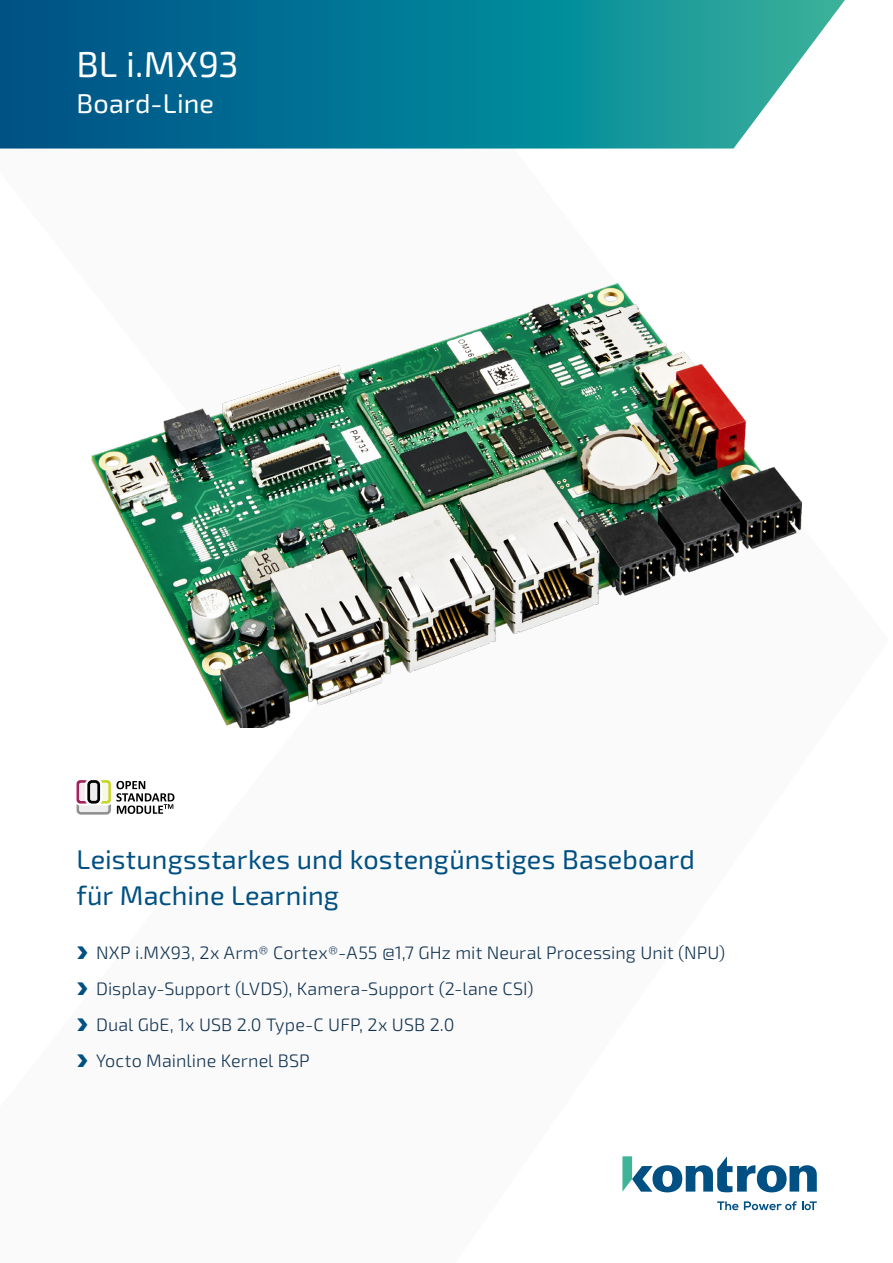
<style>
.page{position:relative;width:893px;height:1263px;background:#fff}
.page>*{position:absolute;margin:0;border:0;box-sizing:border-box;transform-origin:0 0}
.t1{font:36px "Kontron";letter-spacing:.005em;color:#fff}
.t2{font:27px/36px "Sn T";letter-spacing:.005em;color:#005083}
.t3{font:27px "Kontron";letter-spacing:.01em;color:#fff}
.t4{font:300 18px/36px "Sn T";letter-spacing:.005em;color:#133451}
.s1{font-family:"Arrow";font-weight:400;color:#005083}
</style>
<div class="page">
<svg style="left:622px;top:1156px;width:195px;height:36px"></svg>
<svg style="left:717px;top:1201px;width:100px;height:9px"></svg>
<svg style="left:0;top:0;width:845px;height:149px;background:#19849b"></svg>
<svg style="left:77px;top:780px;width:97px;height:35px"></svg>
<img style="left:91px;top:284px;width:710px;height:443px">
<h1 class="t1" style="left:77px;top:43px;width:164px">BL i.MX93</h1>
<h2 class="t3" style="left:77px;top:87px;width:139px">Board-Line</h2>
<h2 class="t2" style="left:77px;top:842px;width:620px">Leistungsstarkes und kostengünstiges Baseboard für Machine Learning</h2>
<p class="t4" style="left:77px;top:935px;width:650px"><span class="s1">*</span> NXP i.MX93, 2x Arm® Cortex®-A55 @1,7 GHz mit Neural Processing Unit (NPU) <span class="s1">*</span> Display-Support (LVDS), Kamera-Support (2-lane CSI)<br><span class="s1">*</span> Dual GbE, 1x USB 2.0 Type-C UFP, 2x USB 2.0<br><span class="s1">*</span> Yocto Mainline Kernel BSP</p>
</div>
